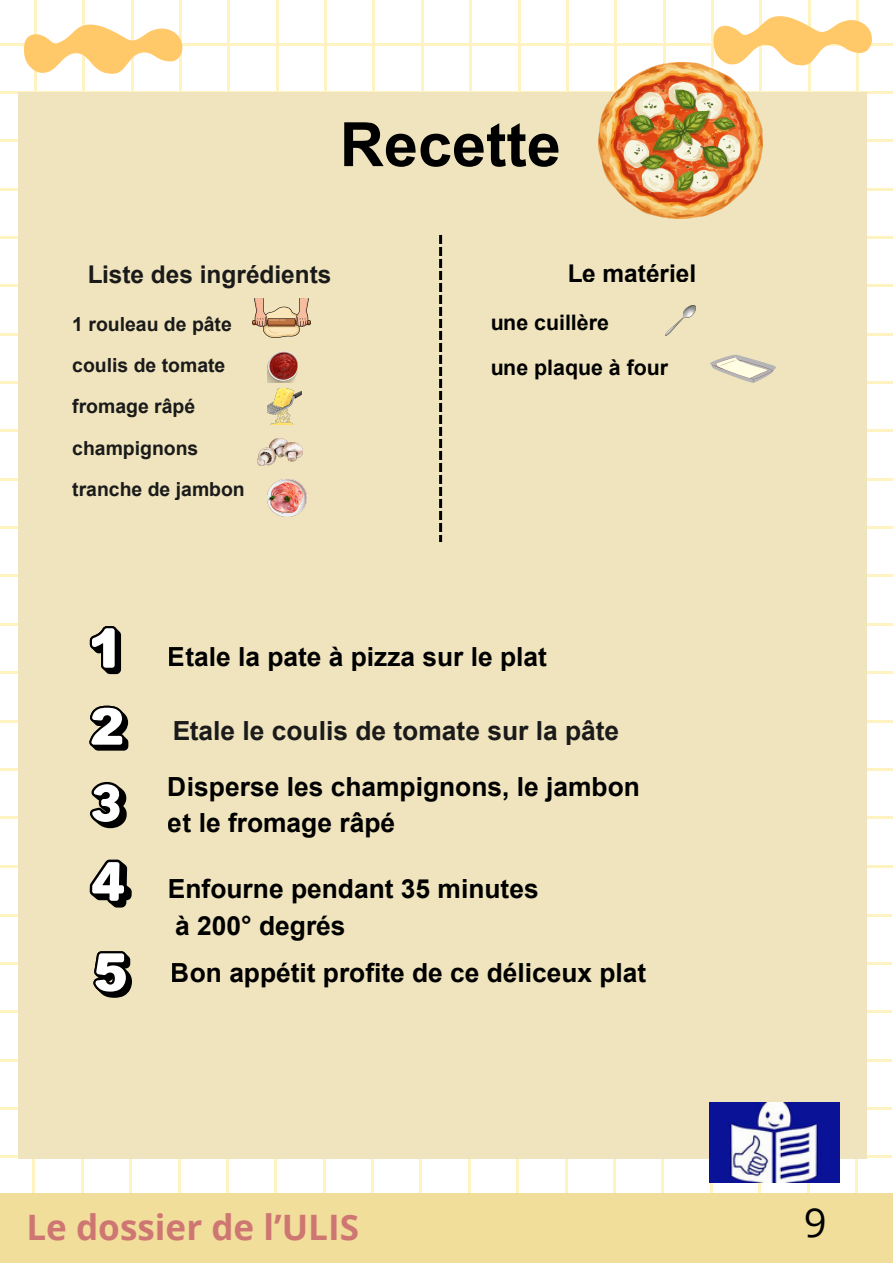
<style>
.page{position:relative;width:893px;height:1263px;background:#fff}
.page>*{position:absolute;margin:0;border:0;box-sizing:border-box;transform-origin:0 0}
.t1{font:700 61.2px "Arial";color:#000}
.t2{font:40px "Open Sans";color:#000}
.t3{font:700 35px "Open Sans";color:#ce7772}
.t4{font:700 26.4px/36.4px "Arial";color:#000}
.t5{font:700 26.4px "Arial";color:#1a1a1a}
.t6{font:700 24.4px "Arial";color:#1a1a1a}
.t7{font:700 24.4px "Arial";color:#000}
.t8{font:700 21.4px/45.2px "Arial";color:#000}
.t9{font:700 19.4px/41.2px "Arial";color:#1a1a1a}
</style>
<div class="page">
<hr style="left:0;top:866px;width:891px;height:2px;background:#fff3c2">
<hr style="left:0;top:914px;width:891px;height:3px;background:#fff3c2">
<hr style="left:0;top:962px;width:891px;height:3px;background:#fff3c2">
<hr style="left:0;top:1011px;width:891px;height:2px;background:#fff3c2">
<hr style="left:0;top:1059px;width:891px;height:3px;background:#fff3c2">
<hr style="left:0;top:1107px;width:891px;height:3px;background:#fff3c2">
<hr style="left:0;top:1156px;width:891px;height:2px;background:#fff3c2">
<hr style="left:33px;top:823px;width:2px;height:440px;background:#fff3c2">
<hr style="left:81px;top:823px;width:3px;height:440px;background:#fff3c2">
<hr style="left:129px;top:823px;width:3px;height:440px;background:#fff3c2">
<hr style="left:178px;top:823px;width:2px;height:440px;background:#fff3c2">
<hr style="left:226px;top:823px;width:3px;height:440px;background:#fff3c2">
<hr style="left:274px;top:823px;width:3px;height:440px;background:#fff3c2">
<hr style="left:323px;top:823px;width:2px;height:440px;background:#fff3c2">
<hr style="left:371px;top:823px;width:3px;height:440px;background:#fff3c2">
<hr style="left:419px;top:823px;width:3px;height:440px;background:#fff3c2">
<hr style="left:468px;top:823px;width:2px;height:440px;background:#fff3c2">
<hr style="left:516px;top:823px;width:3px;height:440px;background:#fff3c2">
<hr style="left:564px;top:823px;width:3px;height:440px;background:#fff3c2">
<hr style="left:613px;top:823px;width:3px;height:440px;background:#fff3c2">
<hr style="left:661px;top:823px;width:3px;height:440px;background:#fff3c2">
<hr style="left:710px;top:823px;width:2px;height:440px;background:#fff3c2">
<hr style="left:758px;top:823px;width:3px;height:440px;background:#fff3c2">
<hr style="left:806px;top:823px;width:3px;height:440px;background:#fff3c2">
<hr style="left:855px;top:823px;width:2px;height:440px;background:#fff3c2">
<hr style="left:0;top:43px;width:892px;height:2px;background:#fff3c2">
<hr style="left:0;top:91px;width:892px;height:3px;background:#fff3c2">
<hr style="left:0;top:139px;width:892px;height:3px;background:#fff3c2">
<hr style="left:0;top:188px;width:892px;height:2px;background:#fff3c2">
<hr style="left:0;top:236px;width:892px;height:3px;background:#fff3c2">
<hr style="left:0;top:285px;width:892px;height:2px;background:#fff3c2">
<hr style="left:0;top:333px;width:892px;height:3px;background:#fff3c2">
<hr style="left:0;top:381px;width:892px;height:3px;background:#fff3c2">
<hr style="left:0;top:430px;width:892px;height:2px;background:#fff3c2">
<hr style="left:0;top:478px;width:892px;height:3px;background:#fff3c2">
<hr style="left:0;top:526px;width:892px;height:3px;background:#fff3c2">
<hr style="left:0;top:575px;width:892px;height:2px;background:#fff3c2">
<hr style="left:0;top:623px;width:892px;height:3px;background:#fff3c2">
<hr style="left:0;top:671px;width:892px;height:3px;background:#fff3c2">
<hr style="left:0;top:720px;width:892px;height:2px;background:#fff3c2">
<hr style="left:0;top:768px;width:892px;height:3px;background:#fff3c2">
<hr style="left:0;top:816px;width:892px;height:3px;background:#fff3c2">
<hr style="left:0;top:865px;width:892px;height:2px;background:#fff3c2">
<hr style="left:34px;top:0;width:3px;height:892px;background:#fff3c2">
<hr style="left:82px;top:0;width:3px;height:892px;background:#fff3c2">
<hr style="left:131px;top:0;width:2px;height:892px;background:#fff3c2">
<hr style="left:179px;top:0;width:3px;height:892px;background:#fff3c2">
<hr style="left:227px;top:0;width:3px;height:892px;background:#fff3c2">
<hr style="left:276px;top:0;width:2px;height:892px;background:#fff3c2">
<hr style="left:324px;top:0;width:3px;height:892px;background:#fff3c2">
<hr style="left:372px;top:0;width:3px;height:892px;background:#fff3c2">
<hr style="left:421px;top:0;width:2px;height:892px;background:#fff3c2">
<hr style="left:469px;top:0;width:3px;height:892px;background:#fff3c2">
<hr style="left:517px;top:0;width:3px;height:892px;background:#fff3c2">
<hr style="left:566px;top:0;width:2px;height:892px;background:#fff3c2">
<hr style="left:614px;top:0;width:3px;height:892px;background:#fff3c2">
<hr style="left:662px;top:0;width:3px;height:892px;background:#fff3c2">
<hr style="left:711px;top:0;width:3px;height:892px;background:#fff3c2">
<hr style="left:808px;top:0;width:2px;height:892px;background:#fff3c2">
<hr style="left:856px;top:0;width:3px;height:892px;background:#fff3c2">
<div style="left:18px;top:92px;width:848px;height:1067px;background:#efe4bd"></div>
<div style="left:0;top:1193px;width:892px;height:70px;background:#f1de9b"></div>
<svg style="left:24px;top:25px;width:159px;height:49px"></svg>
<svg style="left:713px;top:16px;width:159px;height:50px"></svg>
<img style="left:267px;top:388px;width:35px;height:36px">
<img style="left:267px;top:351px;width:30px;height:32px">
<img style="left:252px;top:299px;width:58px;height:39px">
<img style="left:257px;top:438px;width:45px;height:27px">
<img style="left:267px;top:479px;width:39px;height:38px">
<svg style="left:439px;top:235px;width:3px;height:307px"></svg>
<img style="left:665px;top:305px;width:30px;height:30px">
<svg style="left:710px;top:355px;width:66px;height:28px"></svg>
<svg style="left:90px;top:626px;width:31px;height:48px"></svg>
<svg style="left:89px;top:706px;width:39px;height:45px;background:#96948e"></svg>
<svg style="left:90px;top:782px;width:37px;height:46px"></svg>
<svg style="left:90px;top:860px;width:42px;height:48px"></svg>
<svg style="left:93px;top:951px;width:39px;height:47px"></svg>
<img style="left:710px;top:1103px;width:129px;height:79px">
<img style="left:598px;top:62px;width:164px;height:156px">
<h1 class="t1" style="left:340px;top:111px;width:223px">Recette</h1>
<p class="t6" style="left:87px;top:261px;width:246px">Liste des ingrédients</p>
<p class="t9" style="left:72px;top:304px;width:174px">1 rouleau de pâte coulis de tomate fromage râpé champignons tranche de jambon</p>
<p class="t7" style="left:567px;top:260px;width:130px">Le matériel</p>
<p class="t8" style="left:490px;top:300px;width:179px">une cuillère<br>une plaque à four</p>
<p class="t4" style="left:168px;top:638px;width:380px">Etale la pate à pizza sur le plat</p>
<p class="t5" style="left:172px;top:716px;width:448px">Etale le coulis de tomate sur la pâte</p>
<p class="t4" style="left:168px;top:769px;width:473px">Disperse les champignons, le jambon et le fromage râpé</p>
<p class="t4" style="left:168px;top:871px;width:372px">Enfourne pendant 35 minutes à 200° degrés</p>
<p class="t4" style="left:171px;top:955px;width:477px">Bon appétit profite de ce déliceux plat</p>
<h3 class="t3" style="left:26px;top:1203px;width:334px">Le dossier de l’ULIS</h3>
<h2 class="t2" style="left:803px;top:1194px;width:24px">9</h2>
</div>
